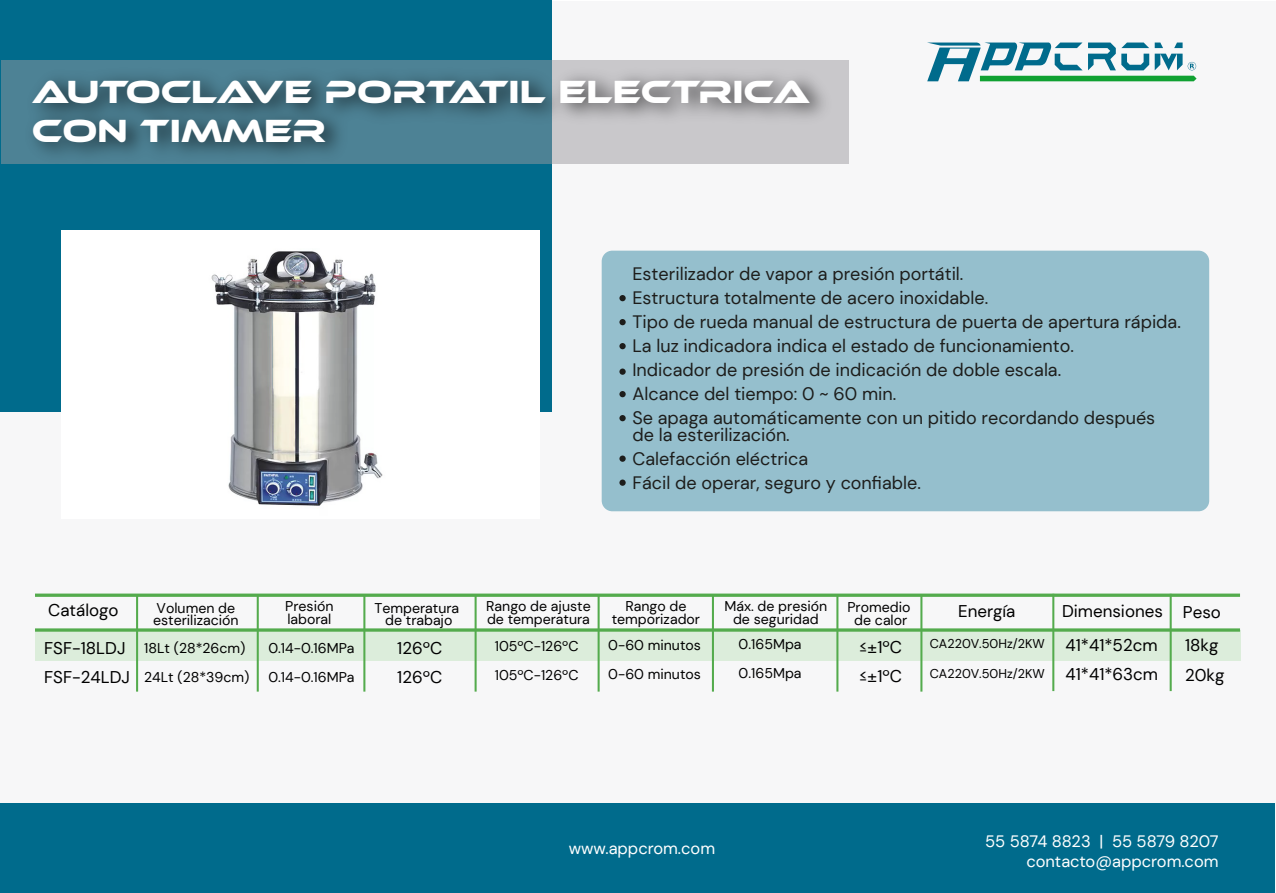
<style>
.page{position:relative;width:1276px;height:893px;background:#fff}
.page>*{position:absolute;margin:0;border:0;box-sizing:border-box;transform-origin:0 0}
.t1{font:33px/39px "Ethnocentric Rg";color:#fff}
.t2{font:18px/24px "DM Sans";color:#1d1d1b}
.t3{font:16.95px/29.2px "DM Sans";color:#000}
.t4{font:16.5px/19.8px "DM Sans";color:#fff;text-align:right}
.t5{font:14.1px/12.8px "DM Sans";color:#000}
.t6{font:12.75px "DM Sans";color:#000}
</style>
<div class="page">
<div style="left:0;top:1px;width:1276px;height:892px;background:#f7f7f8"></div>
<div style="left:602px;top:251px;width:607px;height:260px;background:#95bfcd;border-radius:11px"></div>
<div style="left:0;top:0;width:551px;height:411px;background:#006b8c"></div>
<div style="left:0;top:803px;width:1275px;height:90px;background:#006b8c"></div>
<svg style="left:927px;top:43px;width:269px;height:38px"></svg>
<div style="left:61px;top:230px;width:479px;height:289px;background:#fff"></div>
<svg style="left:2px;top:61px;width:847px;height:103px;background:#7699a7"></svg>
<img style="left:18px;top:57px;width:823px;height:121px">
<div style="left:35px;top:630px;width:1206px;height:30px;background:#dceddb"></div>
<svg style="left:35px;top:628px;width:1205px;height:4px;background:#6eb768"></svg>
<hr style="left:35px;top:594px;width:1205px;height:3px;background:#54ab4d">
<hr style="left:136px;top:594px;width:2px;height:98px;background:#54ab4d">
<hr style="left:257px;top:594px;width:2px;height:98px;background:#54ab4d">
<hr style="left:363px;top:594px;width:2px;height:98px;background:#54ab4d">
<hr style="left:474px;top:594px;width:2px;height:98px;background:#54ab4d">
<hr style="left:597px;top:594px;width:2px;height:98px;background:#54ab4d">
<hr style="left:712px;top:594px;width:2px;height:98px;background:#54ab4d">
<hr style="left:836px;top:594px;width:2px;height:98px;background:#54ab4d">
<hr style="left:920px;top:594px;width:2px;height:98px;background:#54ab4d">
<hr style="left:1052px;top:594px;width:2px;height:97px;background:#54ab4d">
<hr style="left:1169px;top:594px;width:2px;height:97px;background:#54ab4d">
<img style="left:211px;top:251px;width:172px;height:258px">
<svg style="left:619px;top:295px;width:6px;height:6px"></svg>
<svg style="left:619px;top:319px;width:6px;height:6px"></svg>
<svg style="left:619px;top:343px;width:6px;height:6px"></svg>
<div style="left:619px;top:368px;width:6px;height:7px;background:#1d1d1b;border-radius:50%"></div>
<svg style="left:619px;top:391px;width:6px;height:6px"></svg>
<svg style="left:619px;top:415px;width:6px;height:6px"></svg>
<div style="left:619px;top:455px;width:6px;height:7px;background:#1d1d1b;border-radius:50%"></div>
<div style="left:619px;top:479px;width:6px;height:7px;background:#1d1d1b;border-radius:50%"></div>
<h1 class="t1" style="left:32px;top:72px;width:780px">AUTOCLAVE PORTATIL ELECTRICA<br>CON TIMMER</h1>
<p class="t2" style="left:632px;top:262px;width:550px">Esterilizador de vapor a presión portátil.<br>Estructura totalmente de acero inoxidable.<br>Tipo de rueda manual de estructura de puerta de apertura rápida.<br>La luz indicadora indica el estado de funcionamiento.<br>Indicador de presión de indicación de doble escala.<br>Alcance del tiempo: 0 ~ 60 min.<br>Se apaga automáticamente con un pitido recordando después</p>
<p class="t2" style="left:632px;top:422px;width:290px">de la esterilización.<br>Calefacción eléctrica<br>Fácil de operar, seguro y confiable.</p>
<p class="t5" style="left:285px;top:600px;width:50px">Presión laboral</p>
<p class="t5" style="left:268px;top:633px;width:88px;line-height:29.2px">0.14-0.16MPa<br>0.14-0.16MPa</p>
<p class="t3" style="left:48px;top:595px;width:72px">Catálogo</p>
<p class="t5" style="left:153px;top:601px;width:87px">Volumen de esterilización</p>
<p class="t5" style="left:486px;top:600px;width:106px">Rango de ajuste de temperatura</p>
<p class="t5" style="left:374px;top:601px;width:86px;text-align:center">Temperatura de trabajo</p>
<p class="t3" style="left:397px;top:633px;width:47px">126ºC<br>126ºC</p>
<p class="t5" style="left:495px;top:631px;width:85px;line-height:29.2px">105ºC-126ºC<br>105ºC-126ºC</p>
<p class="t5" style="left:144px;top:633px;width:107px;line-height:29.2px">18Lt (28*26cm)<br>24Lt (28*39cm)</p>
<p class="t3" style="left:44px;top:633px;width:87px">FSF-18LDJ<br>FSF-24LDJ</p>
<p class="t5" style="left:612px;top:600px;width:90px;text-align:center">Rango de temporizador</p>
<p class="t5" style="left:608px;top:630px;width:94px;line-height:29.2px">0-60 minutos<br>0-60 minutos</p>
<p class="t5" style="left:724px;top:600px;width:104px;text-align:center">Máx. de presión de seguridad</p>
<p class="t5" style="left:738px;top:629px;width:64px;line-height:29.2px">0.165Mpa<br>0.165Mpa</p>
<p class="t5" style="left:847px;top:600px;width:65px;text-align:center">Promedio de calor</p>
<p class="t3" style="left:859px;top:632px;width:45px">≤±1ºC ≤±1ºC</p>
<p class="t3" style="left:958px;top:596px;width:59px">Energía</p>
<p class="t6" style="left:930px;top:636px;width:116px">CA220V.50Hz/2KW</p>
<p class="t6" style="left:930px;top:665px;width:116px">CA220V.50Hz/2KW</p>
<p class="t3" style="left:1062px;top:595px;width:102px;line-height:33.2px">Dimensiones<br>41*41*52cm</p>
<p class="t3" style="left:1065px;top:659px;width:94px">41*41*63cm</p>
<p class="t3" style="left:1183px;top:595px;width:40px;line-height:33.2px">Peso<br>18kg</p>
<p class="t3" style="left:1185px;top:660px;width:41px">20kg</p>
<p class="t4" style="left:568px;top:839px;width:148px">www.appcrom.com</p>
<p class="t4" style="left:985px;top:831px;width:235px">55 5874 8823 | 55 5879 8207 contacto@appcrom.com</p>
</div>
